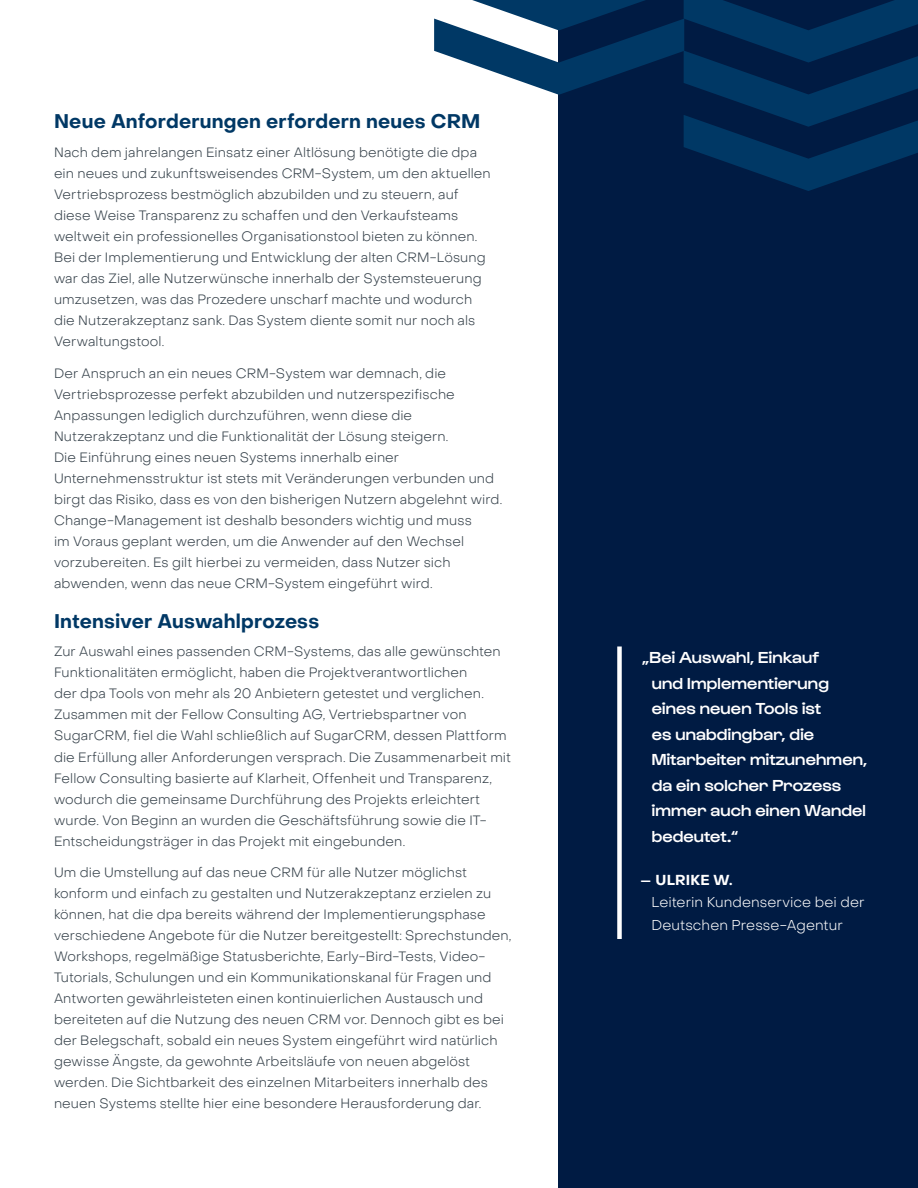
<style>
.page{position:relative;width:918px;height:1188px;background:#fff}
.page>*{position:absolute;margin:0;border:0;box-sizing:border-box;transform-origin:0 0}
.t1{font:700 19.5px "Object Sans";letter-spacing:.01em;color:#003865}
.t2{font:500 16.5px/25.5px "Gustavo";letter-spacing:.01em;color:#fff}
.t3{font:300 14.25px/22.5px "Object Sans";letter-spacing:.005em;color:#fff}
.t4{font:300 13.5px/21px "Object Sans";letter-spacing:.01em;color:#333f48}
.s1{font-weight:700;font-size:12px}
.s2{font-weight:700}
</style>
<div class="page">
<div style="left:559px;top:0;width:359px;height:1188px;background:#001b43"></div>
<svg style="left:434px;top:0;width:484px;height:191px"></svg>
<div style="left:617px;top:646px;width:5px;height:293px;background:#fff"></div>
<h1 class="t1" style="left:54px;top:114px;width:428px">Neue Anforderungen erfordern neues CRM</h1>
<p class="t4" style="left:54px;top:142px;width:438px">Nach dem jahrelangen Einsatz einer Altlösung benötigte die dpa ein neues und zukunftsweisendes CRM-System, um den aktuellen Vertriebsprozess bestmöglich abzubilden und zu steuern, auf diese Weise Transparenz zu schaffen und den Verkaufsteams weltweit ein professionelles Organisationstool bieten zu können.<br>Bei der Implementierung und Entwicklung der alten CRM-Lösung war das Ziel, alle Nutzerwünsche innerhalb der Systemsteuerung umzusetzen, was das Prozedere unscharf machte und wodurch die Nutzerakzeptanz sank. Das System diente somit nur noch als Verwaltungstool.</p>
<p class="t4" style="left:54px;top:363px;width:450px">Der Anspruch an ein neues CRM-System war demnach, die Vertriebsprozesse perfekt abzubilden und nutzerspezifische Anpassungen lediglich durchzuführen, wenn diese die Nutzerakzeptanz und die Funktionalität der Lösung steigern.<br>Die Einführung eines neuen Systems innerhalb einer Unternehmensstruktur ist stets mit Veränderungen verbunden und birgt das Risiko, dass es von den bisherigen Nutzern abgelehnt wird.<br>Change-Management ist deshalb besonders wichtig und muss<br>im Voraus geplant werden, um die Anwender auf den Wechsel vorzubereiten. Es gilt hierbei zu vermeiden, dass Nutzer sich abwenden, wenn das neue CRM-System eingeführt wird.</p>
<h1 class="t1" style="left:54px;top:613px;width:267px">Intensiver Auswahlprozess</h1>
<p class="t4" style="left:54px;top:642px;width:459px">Zur Auswahl eines passenden CRM-Systems, das alle gewünschten Funktionalitäten ermöglicht, haben die Projektverantwortlichen<br>der dpa Tools von mehr als 20 Anbietern getestet und verglichen.<br>Zusammen mit der Fellow Consulting AG, Vertriebspartner von SugarCRM, fiel die Wahl schließlich auf SugarCRM, dessen Plattform die Erfüllung aller Anforderungen versprach. Die Zusammenarbeit mit Fellow Consulting basierte auf Klarheit, Offenheit und Transparenz, wodurch die gemeinsame Durchführung des Projekts erleichtert wurde. Von Beginn an wurden die Geschäftsführung sowie die IT-Entscheidungsträger in das Projekt mit eingebunden.</p>
<p class="t4" style="left:54px;top:862px;width:459px">Um die Umstellung auf das neue CRM für alle Nutzer möglichst konform und einfach zu gestalten und Nutzerakzeptanz erzielen zu können, hat die dpa bereits während der Implementierungsphase verschiedene Angebote für die Nutzer bereitgestellt: Sprechstunden, Workshops, regelmäßige Statusberichte, Early-Bird-Tests, Video-Tutorials, Schulungen und ein Kommunikationskanal für Fragen und Antworten gewährleisteten einen kontinuierlichen Austausch und bereiteten auf die Nutzung des neuen CRM vor. Dennoch gibt es bei der Belegschaft, sobald ein neues System eingeführt wird natürlich gewisse Ängste, da gewohnte Arbeitsläufe von neuen abgelöst werden. Die Sichtbarkeit des einzelnen Mitarbeiters innerhalb des neuen Systems stellte hier eine besondere Herausforderung dar.</p>
<p class="t2" style="left:652px;top:645px;width:217px;text-indent:-10px">„Bei Auswahl, Einkauf<br>und Implementierung eines neuen Tools ist<br>es unabdingbar, die<br>Mitarbeiter mitzunehmen, da ein solcher Prozess immer auch einen Wandel bedeutet.“</p>
<p class="t3" style="left:651px;top:869px;width:215px;text-indent:-11px"><span class="s1">—</span> <span class="s2">ULRIKE W.<br></span>Leiterin Kundenservice bei der<br>Deutschen Presse-Agentur</p>
</div>
